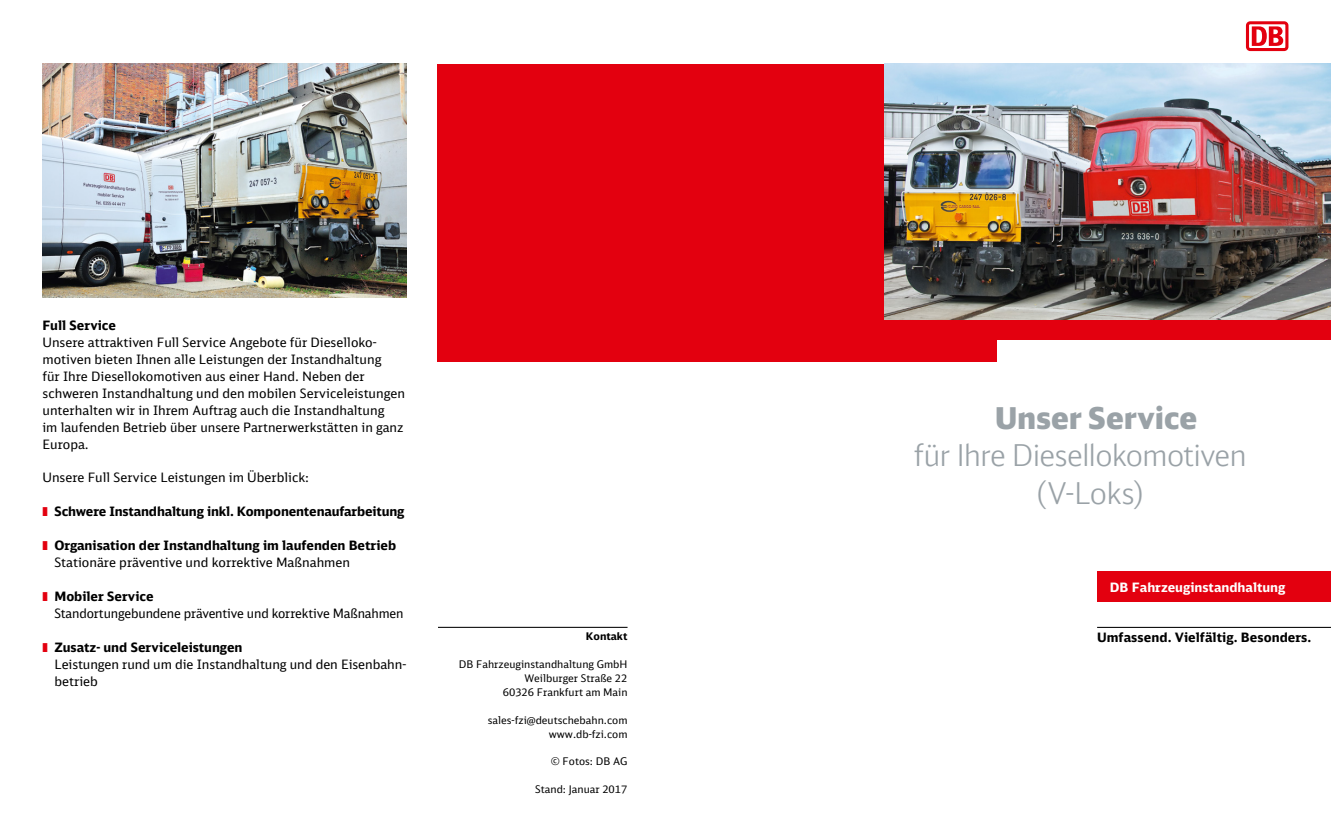
<style>
.page{position:relative;width:1331px;height:830px;background:#fff}
.page>*{position:absolute;margin:0;border:0;box-sizing:border-box;transform-origin:0 0}
.t1{font:300 30px/37.5px "DB Head";letter-spacing:-.005em;color:#9aa2a7}
.t2{font:900 30px "DB Head";letter-spacing:.005em;color:#9aa2a7}
.t3{font:12.9px/17px "DB Sans";color:#000}
.t4{font:700 12.9px "DB Sans";color:#000}
.t5{font:700 12.9px "DB Sans";color:#fff}
.t6{font:10.5px/14px "DB Sans";color:#000;text-align:right}
.t7{font:700 10.5px "DB Sans";color:#000}
</style>
<div class="page">
<div style="left:438px;top:64px;width:893px;height:297px;background:#e3000f"></div>
<hr style="left:1097px;top:626px;width:234px;height:1px;background:#000">
<div style="left:1246px;top:21px;width:42px;height:30px;background:#e3000f;border-radius:4px"></div>
<svg style="left:1249px;top:24px;width:36px;height:24px"></svg>
<svg style="left:1252px;top:26px;width:31px;height:20px"></svg>
<div style="left:1097px;top:571px;width:234px;height:30px;background:#e3000f"></div>
<div style="left:997px;top:340px;width:334px;height:43px;background:#fff"></div>
<img style="left:884px;top:64px;width:447px;height:255px">
<img style="left:43px;top:64px;width:363px;height:234px">
<hr style="left:438px;top:626px;width:189px;height:1px;background:#000">
<p class="t4" style="left:43px;top:317px;width:75px">Full Service</p>
<p class="t3" style="left:43px;top:333px;width:364px">Unsere attraktiven Full Service Angebote für Dieselloko&shy;motiven bieten Ihnen alle Leistungen der Instandhaltung<br>für Ihre Diesellokomotiven aus einer Hand. Neben der schweren Instandhaltung und den mobilen Serviceleistungen unterhalten wir in Ihrem Auftrag auch die Instandhaltung<br>im laufenden Betrieb über unsere Partnerwerkstätten in ganz Europa.</p>
<p class="t3" style="left:43px;top:469px;width:268px">Unsere Full Service Leistungen im Überblick:</p>
<p class="t4" style="left:54px;top:503px;width:352px">Schwere Instandhaltung inkl. Komponentenaufarbeitung</p>
<p class="t4" style="left:54px;top:537px;width:343px">Organisation der Instandhaltung im laufenden Betrieb</p>
<p class="t3" style="left:54px;top:553px;width:297px">Stationäre präventive und korrektive Maßnahmen</p>
<p class="t4" style="left:54px;top:588px;width:101px">Mobiler Service</p>
<p class="t3" style="left:54px;top:604px;width:351px">Standortungebundene präventive und korrektive Maßnahmen</p>
<p class="t4" style="left:54px;top:639px;width:190px">Zusatz- und Serviceleistungen</p>
<p class="t3" style="left:54px;top:655px;width:353px">Leistungen rund um die Instandhaltung und den Eisenbahn&shy;betrieb</p>
<p class="t7" style="left:586px;top:629px;width:43px">Kontakt</p>
<p class="t6" style="left:459px;top:656px;width:170px">DB Fahrzeuginstandhaltung GmbH<br>Weilburger Straße 22<br>60326 Frankfurt am Main</p>
<p class="t6" style="left:488px;top:712px;width:141px">sales-fzi@deutschebahn.com www.db-fzi.com</p>
<p class="t6" style="left:551px;top:754px;width:78px">© Fotos: DB AG</p>
<p class="t6" style="left:535px;top:782px;width:94px">Stand: Januar 2017</p>
<h1 class="t2" style="left:995px;top:398px;width:204px">Unser Service</h1>
<h1 class="t1" style="left:1035px;top:436px;width:213px;text-indent:-121px">für Ihre Diesellokomotiven (V-Loks)</h1>
<p class="t5" style="left:1110px;top:579px;width:177px">DB Fahrzeuginstandhaltung</p>
<p class="t4" style="left:1097px;top:629px;width:216px">Umfassend. Vielfältig. Besonders.</p>
</div>
